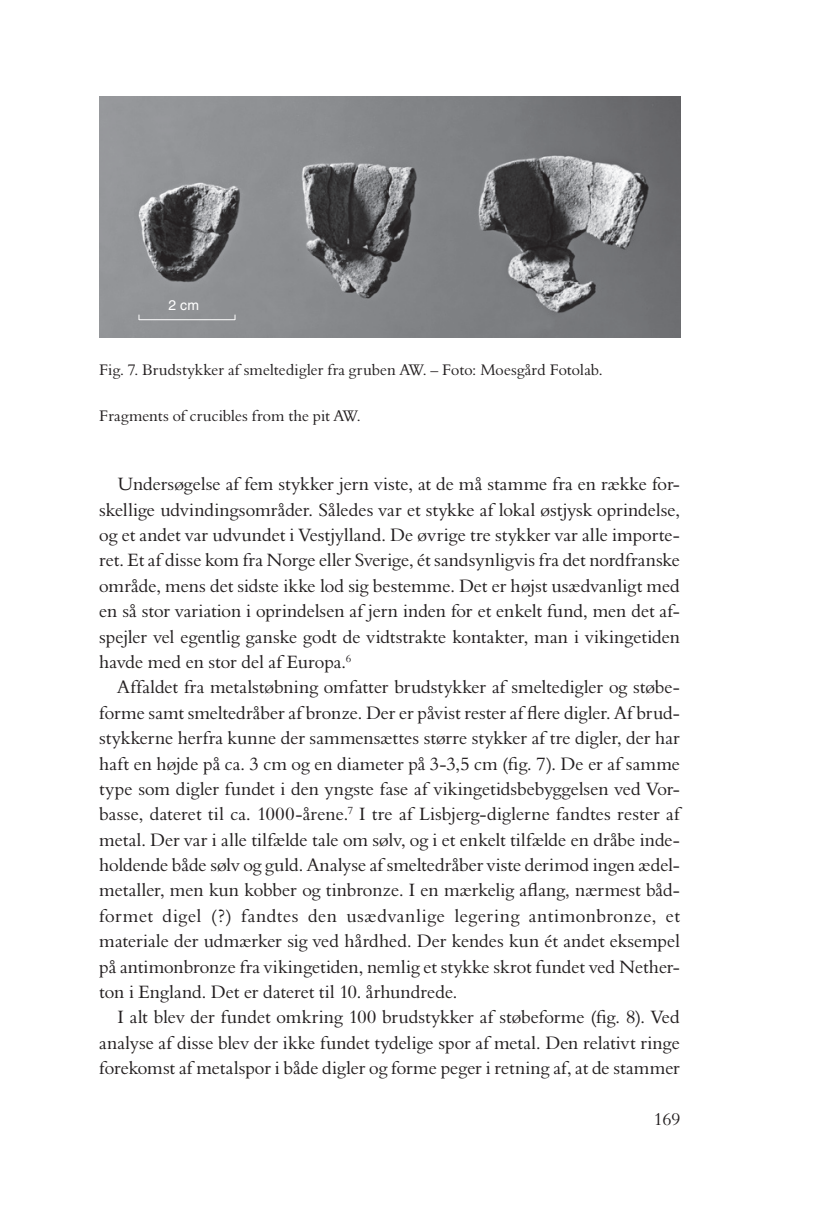
<style>
.page{position:relative;width:819px;height:1231px;background:#fff}
.page>*{position:absolute;margin:0;border:0;box-sizing:border-box;transform-origin:0 0}
.t1{font:18.38px/25.4px "Aldine 401 BT Roman A";letter-spacing:-.005em;color:#231f20;text-align:justify}
.t2{font:17.5px "Aldine 401 BT Roman A";color:#231f20}
.t3{font:15.75px "Aldine 401 BT Roman A";color:#231f20}
.t4{font:14px "Helvetica";color:#fff}
</style>
<div class="page">
<img style="left:99px;top:96px;width:581px;height:242px">
<hr style="left:139px;top:319px;width:96px;height:1px;background:#fff">
<p class="t4" style="left:168px;top:297px;width:32px">2 cm</p>
<p class="t3" style="left:99px;top:360px;width:505px">Fig. 7. Brudstykker af smeltedigler fra gruben AW. – Foto: Moesgård Fotolab.</p>
<p class="t3" style="left:99px;top:406px;width:263px">Fragments of crucibles from the pit AW.</p>
<p class="t1" style="left:99px;top:471px;width:582px;text-indent:18px">Undersøgelse af fem stykker jern viste, at de må stamme fra en række for&shy;skellige udvindingsområder. Således var et stykke af lokal østjysk oprindelse, og et andet var udvundet i Vestjylland. De øvrige tre stykker var alle importe&shy;ret. Et af disse kom fra Norge eller Sverige, ét sandsynligvis fra det nordfranske område, mens det sidste ikke lod sig bestemme. Det er højst usædvanligt med en så stor variation i oprindelsen af jern inden for et enkelt fund, men det af&shy;spejler vel egentlig ganske godt de vidtstrakte kontakter, man i vikingetiden havde med en stor del af Europa.<sup>6</sup></p>
<p class="t1" style="left:99px;top:674px;width:582px;text-indent:18px">Affaldet fra metalstøbning omfatter brudstykker af smeltedigler og støbe&shy;forme samt smeltedråber af bronze. Der er påvist rester af flere digler. Af brud&shy;stykkerne herfra kunne der sammensættes større stykker af tre digler, der har haft en højde på ca. 3 cm og en diameter på 3-3,5 cm (fig. 7). De er af samme type som digler fundet i den yngste fase af vikingetidsbebyggelsen ved Vor&shy;basse, dateret til ca. 1000-årene.<sup>7</sup> I tre af Lisbjerg-diglerne fandtes rester af metal. Der var i alle tilfælde tale om sølv, og i et enkelt tilfælde en dråbe inde&shy;holdende både sølv og guld. Analyse af smeltedråber viste derimod ingen ædel&shy;metaller, men kun kobber og tinbronze. I en mærkelig aflang, nærmest båd&shy;formet digel (?) fandtes den usædvanlige legering antimonbronze, et materiale der udmærker sig ved hårdhed. Der kendes kun ét andet eksempel på antimonbronze fra vikingetiden, nemlig et stykke skrot fundet ved Nether&shy;ton i England. Det er dateret til 10. århundrede.</p>
<p class="t1" style="left:99px;top:1004px;width:582px;text-indent:18px">I alt blev der fundet omkring 100 brudstykker af støbeforme (fig. 8). Ved analyse af disse blev der ikke fundet tydelige spor af metal. Den relativt ringe forekomst af metalspor i både digler og forme peger i retning af, at de stammer</p>
<p class="t2" style="left:654px;top:1107px;width:28px">169</p>
</div>
